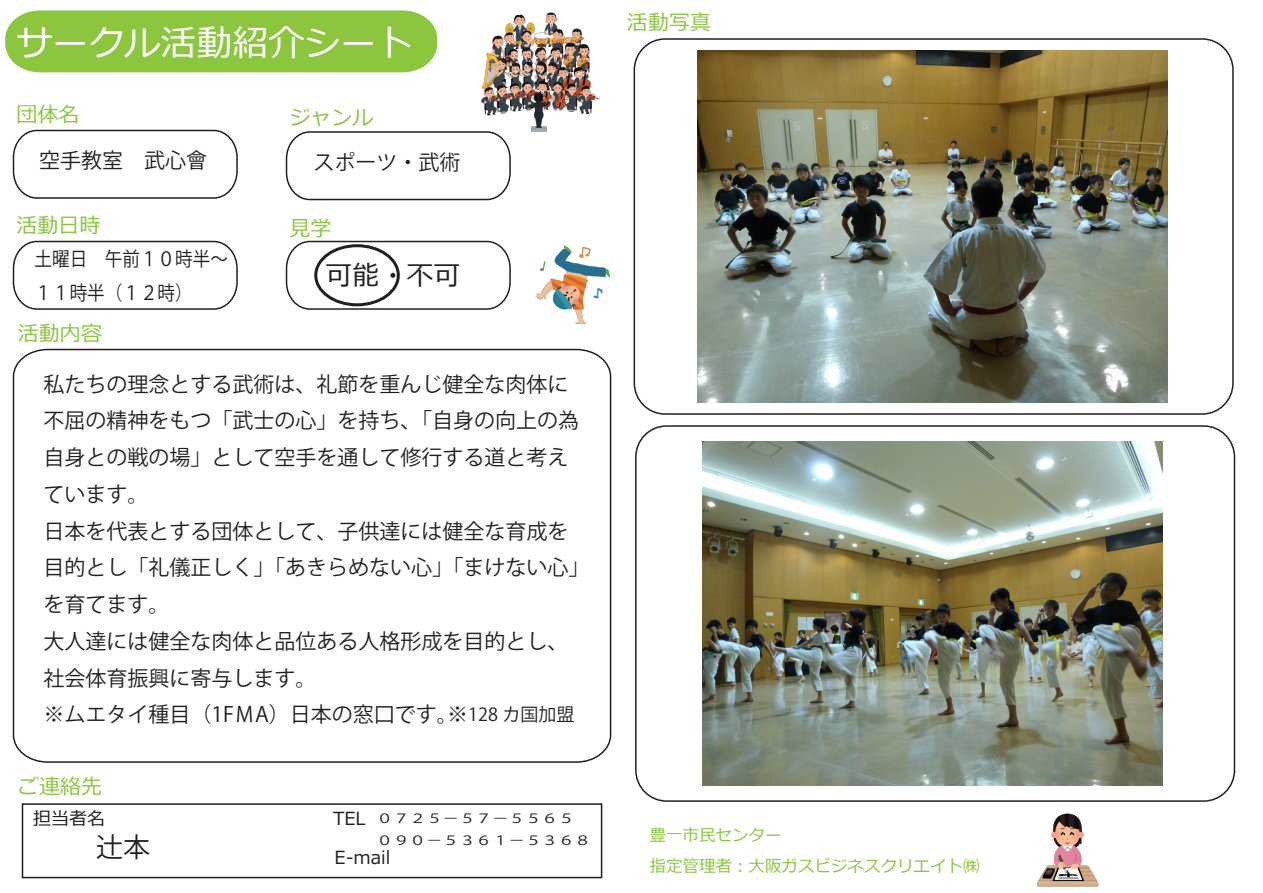
<style>
.page{position:relative;width:1263px;height:893px;background:#fff}
.page>*{position:absolute;margin:0;border:0;box-sizing:border-box;transform-origin:0 0}
.t1{font:36px "Meiryo";color:#fff}
.t2{font:27px "Meiryo";color:#231f20}
.t3{font:27px "Koz Go Pro";color:#231f20}
.t4{font:21px/36.8px "Koz Go Pro";color:#231f20}
.t5{font:21px "Meiryo";color:#8bc63e}
.t6{font:19.5px/34.2px "Koz Go Pro";color:#231f20;scale:.9 1}
.t7{font:18px/39px "Meiryo";color:#231f20}
.t8{font:16.5px/31.5px "Meiryo";color:#8bc63e}
.t9{font:12.75px/22.2px "Koz Go Pro";color:#231f20;scale:1.3 1}
.s1{font-size:18px}
</style>
<div class="page">
<div style="left:5px;top:10px;width:433px;height:63px;background:#8bc63e"></div>
<svg style="left:12px;top:129px;width:226px;height:70px"></svg>
<svg style="left:285px;top:131px;width:226px;height:70px"></svg>
<svg style="left:12px;top:348px;width:600px;height:415px"></svg>
<div style="left:635px;top:425px;width:600px;height:377px;border:2px solid #231f20;border-radius:31px"></div>
<img style="left:480px;top:12px;width:120px;height:120px">
<img style="left:1036px;top:813px;width:63px;height:74px">
<img style="left:535px;top:245px;width:76px;height:79px">
<svg style="left:12px;top:240px;width:226px;height:70px"></svg>
<svg style="left:285px;top:240px;width:226px;height:70px"></svg>
<div style="left:22px;top:803px;width:580px;height:75px;border:2px solid #231f20"></div>
<div style="left:634px;top:38px;width:600px;height:377px;border:2px solid #231f20;border-radius:31px"></div>
<div style="left:314px;top:244px;width:86px;height:62px;border:3px solid #231f20;border-radius:50%"></div>
<img style="left:697px;top:50px;width:470px;height:353px">
<img style="left:703px;top:441px;width:459px;height:345px">
<h1 class="t1" style="left:16px;top:17px;width:397px">サークル活動紹介シート</h1>
<p class="t5" style="left:16px;top:99px;width:64px">団体名</p>
<p class="t5" style="left:290px;top:102px;width:85px">ジャンル</p>
<p class="t4" style="left:39px;top:142px;width:169px">空手教室　武心會</p>
<p class="t4" style="left:313px;top:144px;width:149px">スポーツ・武術</p>
<p class="t5" style="left:16px;top:210px;width:85px">活動日時</p>
<p class="t5" style="left:290px;top:213px;width:43px">見学</p>
<p class="t2" style="left:326px;top:256px;width:136px">可能・不可</p>
<p class="t6" style="left:34px;top:242px;width:217px">土曜日　午前１０時半～<br>１１時半（１２時）</p>
<p class="t5" style="left:18px;top:318px;width:86px">活動内容</p>
<p class="t4" style="left:44px;top:366px;width:547px">私たちの理念とする武術は、礼節を重んじ健全な肉体に不屈の精神をもつ「武士の心」を持ち、「自身の向上の為自身との戦の場」として空手を通して修行する道と考えています。<br>日本を代表とする団体として、子供達には健全な育成を目的とし「礼儀正しく」「あきらめない心」「まけない心」を育てます。<br>大人達には健全な肉体と品位ある人格形成を目的とし、社会体育振興に寄与します。<br>※ムエタイ種目（1FＭA）日本の窓口です。※<span class="s1">128 カ国加盟</span></p>
<p class="t5" style="left:18px;top:771px;width:85px">ご連絡先</p>
<p class="t7" style="left:33px;top:800px;width:73px">担当者名</p>
<p class="t7" style="left:333px;top:800px;width:59px">TEL<br>E-mail</p>
<p class="t9" style="left:376px;top:808px;width:166px">０７２５－５７－５５６５<br>０９０－５３６１－５３６８</p>
<p class="t3" style="left:42px;top:829px;width:109px">　　辻本</p>
<p class="t5" style="left:627px;top:8px;width:85px">活動写真</p>
<p class="t8" style="left:650px;top:820px;width:331px">豊一市民センター<br>指定管理者︓大阪ガスビジネスクリエイト㈱</p>
</div>
